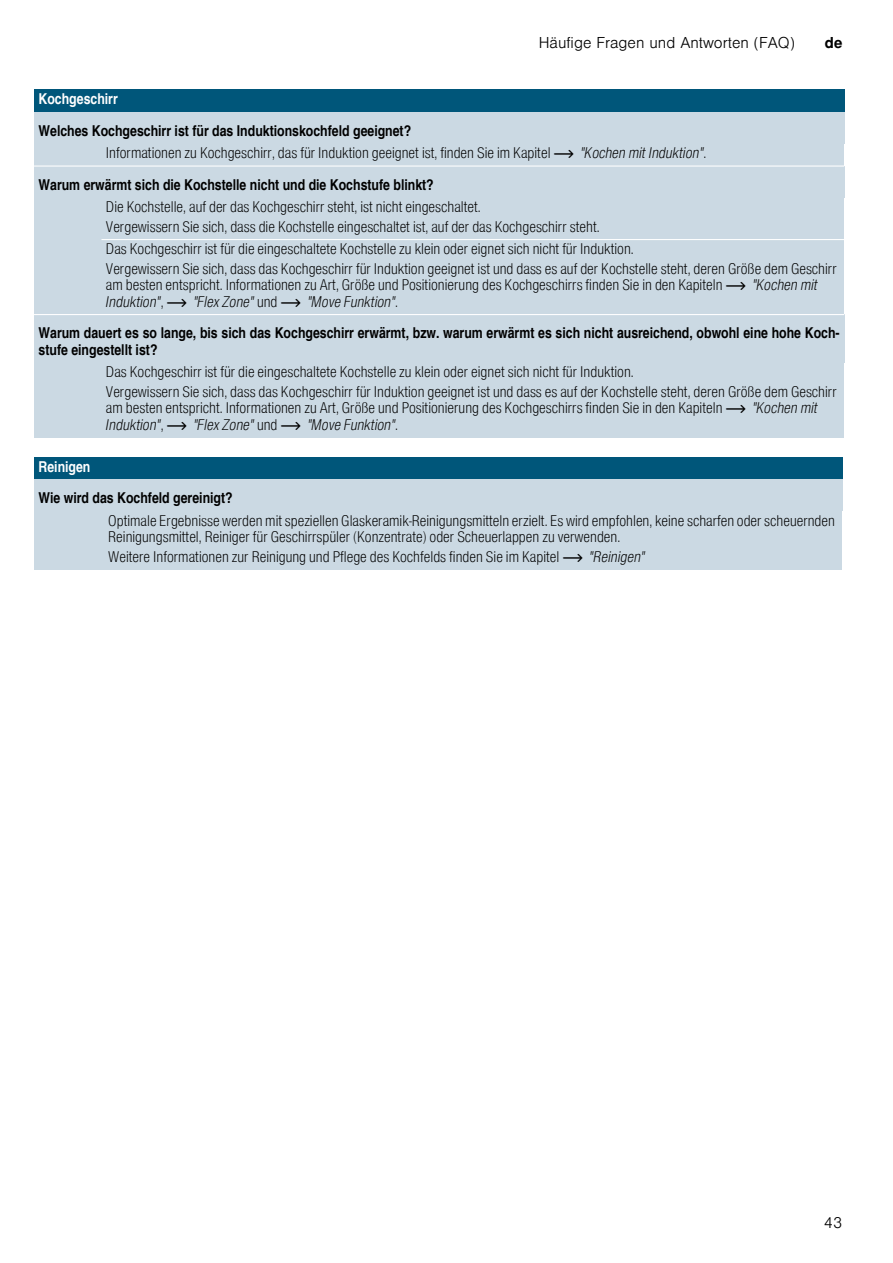
<style>
.page{position:relative;width:893px;height:1263px;background:#fff}
.page>*{position:absolute;margin:0;border:0;box-sizing:border-box;transform-origin:0 0}
.t1{font:15px/19.5px "Nimbus San L Lig Con";color:#000}
.t2{font:15px/16.5px "Nimbus San L Bol Con";color:#000}
.t3{font:15px "Nimbus San L Lig Con Ita";color:#000}
.t4{font:300 15px "Nimbus San L";color:#000}
.t5{font:15px "Nimbus San L Bol Con";color:#fff}
.t6{font:700 15px "Nimbus San L";color:#000}
.s1{font-family:"BSH Symb PH1"}
.s2{font-family:"Nimbus San L Lig Con Ita"}
.s3{font-family:"Nimbus San L Lig Con"}
</style>
<div class="page">
<div style="left:34px;top:90px;width:810px;height:22px;background:#00567a"></div>
<div style="left:34px;top:112px;width:810px;height:32px;background:#cbd9e3"></div>
<div style="left:34px;top:144px;width:67px;height:22px;background:#cbd9e3"></div>
<div style="left:101px;top:144px;width:743px;height:22px;background:#cbd9e3"></div>
<div style="left:34px;top:166px;width:810px;height:32px;background:#cbd9e3"></div>
<div style="left:34px;top:198px;width:67px;height:42px;background:#cbd9e3"></div>
<div style="left:101px;top:198px;width:743px;height:42px;background:#cbd9e3"></div>
<div style="left:34px;top:240px;width:67px;height:75px;background:#cbd9e3"></div>
<div style="left:101px;top:240px;width:743px;height:75px;background:#cbd9e3"></div>
<div style="left:34px;top:315px;width:810px;height:48px;background:#cbd9e3"></div>
<div style="left:34px;top:363px;width:67px;height:75px;background:#cbd9e3"></div>
<div style="left:101px;top:363px;width:743px;height:75px;background:#cbd9e3"></div>
<hr style="left:34px;top:165px;width:810px;height:2px;background:#fff">
<hr style="left:101px;top:239px;width:743px;height:1px;background:#fff">
<hr style="left:34px;top:314px;width:810px;height:1px;background:#fff">
<div style="left:34px;top:457px;width:808px;height:23px;background:#00567a"></div>
<div style="left:34px;top:480px;width:808px;height:31px;background:#cbd9e3"></div>
<div style="left:34px;top:511px;width:70px;height:59px;background:#cbd9e3"></div>
<div style="left:104px;top:511px;width:738px;height:59px;background:#cbd9e3"></div>
<p class="t4" style="left:539px;top:33px;width:257px">Häufige Fragen und Antworten (FAQ)</p>
<p class="t6" style="left:824px;top:34px;width:19px">de</p>
<p class="t5" style="left:39px;top:89px;width:81px">Kochgeschirr</p>
<p class="t2" style="left:39px;top:122px;width:374px">Welches Kochgeschirr ist für das Induktionskochfeld geeignet?</p>
<p class="t1" style="left:106px;top:142px;width:602px">Informationen zu Kochgeschirr, das für Induktion geeignet ist, finden Sie im Kapitel <span class="s1">~</span> <span class="s2">"Kochen mit Induktion"</span>.</p>
<p class="t2" style="left:39px;top:176px;width:397px">Warum erwärmt sich die Kochstelle nicht und die Kochstufe blinkt?</p>
<p class="t1" style="left:106px;top:196px;width:495px">Die Kochstelle, auf der das Kochgeschirr steht, ist nicht eingeschaltet.<br>Vergewissern Sie sich, dass die Kochstelle eingeschaltet ist, auf der das Kochgeschirr steht.</p>
<p class="t1" style="left:106px;top:238px;width:732px">Das Kochgeschirr ist für die eingeschaltete Kochstelle zu klein oder eignet sich nicht für Induktion.<br>Vergewissern Sie sich, dass das Kochgeschirr für Induktion geeignet ist und dass es auf der Kochstelle steht, deren Größe dem Geschirr</p>
<p class="t1" style="left:106px;top:274px;width:713px">am besten entspricht. Informationen zu Art, Größe und Positionierung des Kochgeschirrs finden Sie in den Kapiteln <span class="s1">~</span> <span class="s2">"Kochen mit</span></p>
<p class="t3" style="left:106px;top:292px;width:294px">Induktion"<span class="s3">,</span> <span class="s1">~</span> "Flex Zone" <span class="s3">und</span> <span class="s1">~</span> "Move Funktion"<span class="s3">.</span></p>
<p class="t2" style="left:39px;top:324px;width:802px">Warum dauert es so lange, bis sich das Kochgeschirr erwärmt, bzw. warum erwärmt es sich nicht ausreichend, obwohl eine hohe Koch&shy;stufe eingestellt ist?</p>
<p class="t1" style="left:106px;top:361px;width:732px">Das Kochgeschirr ist für die eingeschaltete Kochstelle zu klein oder eignet sich nicht für Induktion.<br>Vergewissern Sie sich, dass das Kochgeschirr für Induktion geeignet ist und dass es auf der Kochstelle steht, deren Größe dem Geschirr</p>
<p class="t1" style="left:106px;top:397px;width:713px">am besten entspricht. Informationen zu Art, Größe und Positionierung des Kochgeschirrs finden Sie in den Kapiteln <span class="s1">~</span> <span class="s2">"Kochen mit</span></p>
<p class="t3" style="left:106px;top:415px;width:294px">Induktion"<span class="s3">,</span> <span class="s1">~</span> "Flex Zone" <span class="s3">und</span> <span class="s1">~</span> "Move Funktion"<span class="s3">.</span></p>
<p class="t5" style="left:39px;top:457px;width:53px">Reinigen</p>
<p class="t2" style="left:39px;top:489px;width:196px">Wie wird das Kochfeld gereinigt?</p>
<p class="t1" style="left:108px;top:511px;width:728px;line-height:16.5px">Optimale Ergebnisse werden mit speziellen Glaskeramik-Reinigungsmitteln erzielt. Es wird empfohlen, keine scharfen oder scheuernden<br>Reinigungsmittel, Reiniger für Geschirrspüler (Konzentrate) oder Scheuerlappen zu verwenden.</p>
<p class="t1" style="left:108px;top:546px;width:538px">Weitere Informationen zur Reinigung und Pflege des Kochfelds finden Sie im Kapitel <span class="s1">~</span> <span class="s2">"Reinigen"</span></p>
<p class="t4" style="left:824px;top:1212px;width:20px">43</p>
</div>
